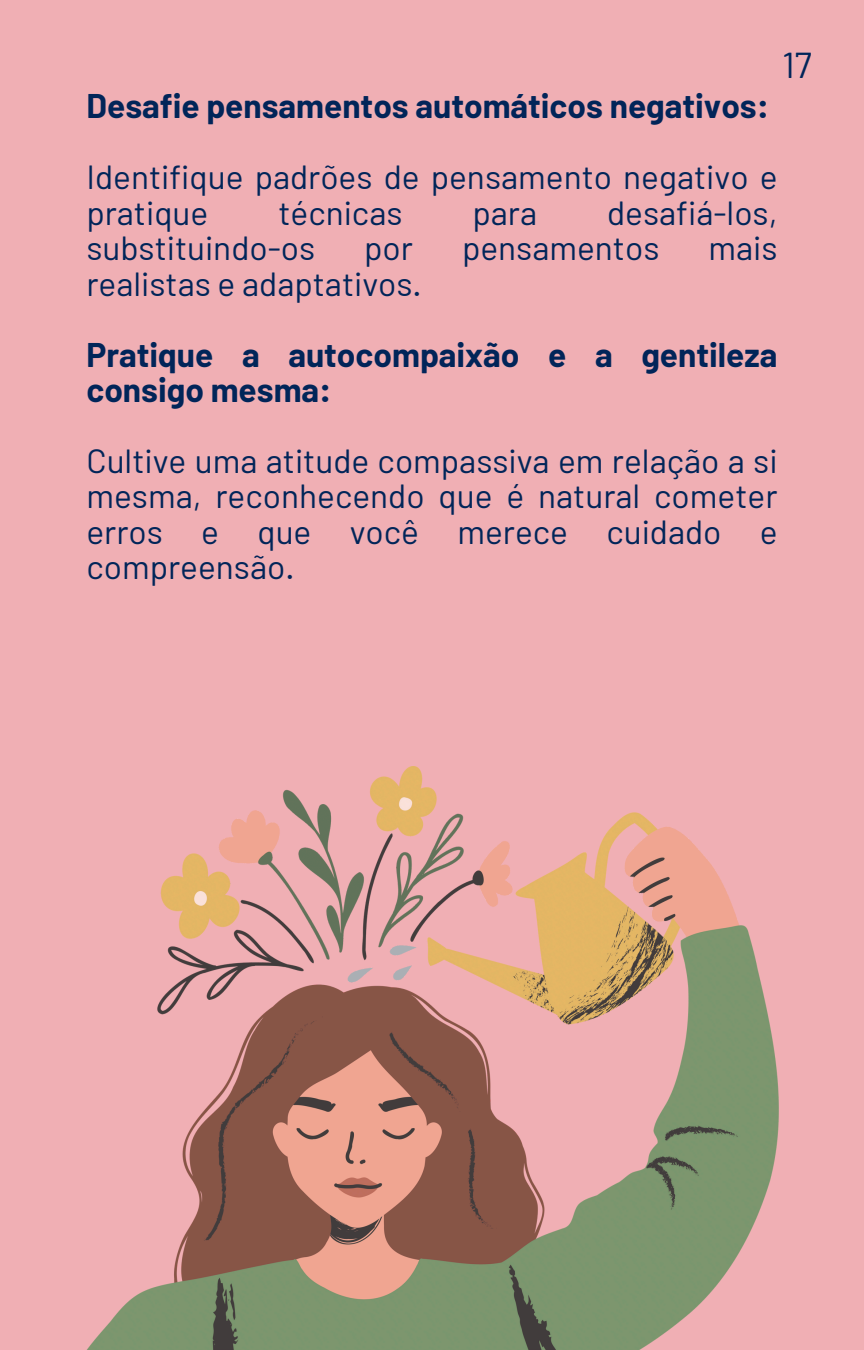
<style>
.page{position:relative;width:864px;height:1350px;background:#f0afb4}
.page>*{position:absolute;margin:0;border:0;box-sizing:border-box;transform-origin:0 0}
.t1{font:36px "Barlow";color:#012559}
.t2{font:33.52px/35.6px "Barlow";color:#012559}
.t3{font:700 33.52px/35.6px "Barlow";color:#012559}
</style>
<div class="page">
<img style="left:87px;top:767px;width:691px;height:583px">
<p class="t3" style="left:86px;top:87px;width:684px">Desafie pensamentos automáticos negativos:</p>
<p class="t1" style="left:782px;top:42px;width:31px">17</p>
<h1 class="t2" style="left:86px;top:158px;width:693px">Identifique padrões de pensamento negativo e pratique</h1>
<h1 class="t2" style="left:278px;top:194px;width:126px">técnicas</h1>
<h1 class="t2" style="left:473px;top:194px;width:66px">para</h1>
<h1 class="t2" style="left:607px;top:194px;width:172px">desafiá-los,</h1>
<h1 class="t2" style="left:86px;top:229px;width:230px">substituindo-os</h1>
<h1 class="t2" style="left:364px;top:229px;width:50px">por</h1>
<h1 class="t2" style="left:462px;top:229px;width:199px">pensamentos</h1>
<h1 class="t2" style="left:709px;top:229px;width:71px">mais</h1>
<h1 class="t2" style="left:86px;top:264px;width:337px">realistas e adaptativos.</h1>
<p class="t3" style="left:86px;top:335px;width:693px">Pratique a autocompaixão e a gentileza consigo mesma:</p>
<p class="t2" style="left:86px;top:442px;width:693px;text-align:justify">Cultive uma atitude compassiva em relação a si mesma, reconhecendo que é natural cometer erros e que você merece cuidado e compreensão.</p>
</div>
